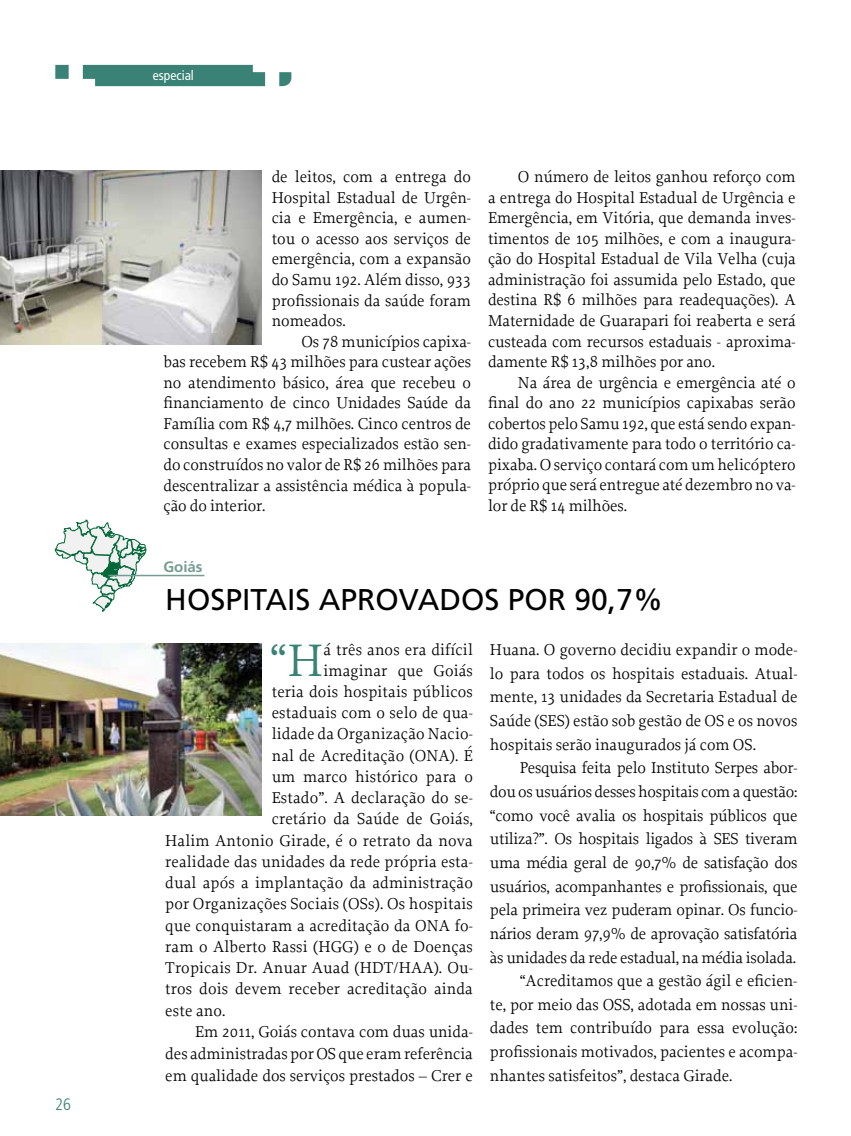
<style>
.page{position:relative;width:851px;height:1136px;background:#fff}
.page>*{position:absolute;margin:0;border:0;box-sizing:border-box;transform-origin:0 0}
.t1{font:47.85px "Proforma";color:#398275}
.t2{font:30px "Frutiger LT Std";color:#000}
.t3{font:16.5px/20.5px "Proforma";color:#000;text-align:justify}
.t4{font:300 condensed 16.5px "Frutiger LT Std";color:#398275}
.t5{font:700 15px "Frutiger LT Std";color:#759d93}
.t6{font:condensed 13.5px "Frutiger LT Std";color:#fff}
.s1{font-family:"Liga Sans LT Std"}
</style>
<div class="page">
<img style="left:0;top:643px;width:261px;height:172px">
<svg style="left:55px;top:520px;width:91px;height:91px"></svg>
<hr style="left:108px;top:574px;width:96px;height:2px;background:#759d93">
<svg style="left:55px;top:65px;width:236px;height:21px"></svg>
<img style="left:0;top:170px;width:261px;height:174px">
<p class="t4" style="left:55px;top:1095px;width:17px">26</p>
<p class="t6" style="left:153px;top:67px;width:42px">especial</p>
<p class="t3" style="left:272px;top:166px;width:201px">de leitos, com a entrega do Hospital Estadual de Urgên&shy;cia e Emergência, e aumen&shy;tou o acesso aos serviços de emergência, com a expansão do Samu <span class="s1">192</span>. Além disso, <span class="s1">933 </span>profissionais da saúde foram nomeados.</p>
<p class="t3" style="left:163px;top:331px;width:309px;text-indent:138px">Os <span class="s1">78</span> municípios capixa&shy;bas recebem R$ <span class="s1">43</span> milhões para custear ações no atendimento básico, área que recebeu o financiamento de cinco Unidades Saúde da Família com R$ <span class="s1">4</span>,<span class="s1">7</span> milhões. Cinco centros de consultas e exames especializados estão sen&shy;do construídos no valor de R$ <span class="s1">26</span> milhões para descentralizar a assistência médica à popula&shy;ção do interior.</p>
<p class="t3" style="left:488px;top:166px;width:309px;text-indent:30px">O número de leitos ganhou reforço com a entrega do Hospital Estadual de Urgência e Emergência, em Vitória, que demanda inves&shy;timentos de <span class="s1">105</span> milhões, e com a inaugura&shy;ção do Hospital Estadual de Vila Velha (cuja administração foi assumida pelo Estado, que destina R$ <span class="s1">6</span> milhões para readequações). A Maternidade de Guarapari foi reaberta e será custeada com recursos estaduais - aproxima&shy;damente R$ <span class="s1">13</span>,<span class="s1">8</span> milhões por ano.</p>
<p class="t3" style="left:488px;top:372px;width:309px;text-indent:30px">Na área de urgência e emergência até o final do ano <span class="s1">22</span> municípios capixabas serão cobertos pelo Samu <span class="s1">192</span>, que está sendo expan&shy;dido gradativamente para todo o território ca&shy;pixaba. O serviço contará com um helicóptero próprio que será entregue até dezembro no va&shy;lor de R$ <span class="s1">14</span> milhões.</p>
<p class="t5" style="left:163px;top:558px;width:41px">Goiás</p>
<h2 class="t2" style="left:165px;top:581px;width:499px">HOSPITAIS APROVADOS POR 90,7%</h2>
<h1 class="t1" style="left:270px;top:630px;width:55px">“H</h1>
<p class="t3" style="left:323px;top:639px;width:151px">á três anos era difícil</p>
<p class="t3" style="left:323px;top:659px;width:151px">imaginar que Goiás</p>
<p class="t3" style="left:272px;top:681px;width:203px">teria dois hospitais públicos</p>
<p class="t3" style="left:272px;top:702px;width:203px">estaduais com o selo de qua-</p>
<p class="t3" style="left:272px;top:723px;width:203px">lidade da Organização Nacio-</p>
<p class="t3" style="left:272px;top:744px;width:203px">nal de Acreditação (ONA). É</p>
<p class="t3" style="left:272px;top:766px;width:203px">um marco histórico para o</p>
<p class="t3" style="left:272px;top:787px;width:203px">Estado”. A declaração do se-</p>
<p class="t3" style="left:272px;top:808px;width:203px">cretário da Saúde de Goiás,</p>
<p class="t3" style="left:165px;top:829px;width:309px">Halim Antonio Girade, é o retrato da nova</p>
<p class="t3" style="left:165px;top:850px;width:309px">realidade das unidades da rede própria esta-</p>
<p class="t3" style="left:165px;top:872px;width:309px">dual após a implantação da administração</p>
<p class="t3" style="left:165px;top:893px;width:309px">por Organizações Sociais (OSs). Os hospitais</p>
<p class="t3" style="left:165px;top:914px;width:309px">que conquistaram a acreditação da ONA fo-</p>
<p class="t3" style="left:165px;top:935px;width:309px">ram o Alberto Rassi (HGG) e o de Doenças</p>
<p class="t3" style="left:165px;top:957px;width:309px">Tropicais Dr. Anuar Auad (HDT/HAA). Ou-</p>
<p class="t3" style="left:165px;top:978px;width:309px">tros dois devem receber acreditação ainda</p>
<p class="t3" style="left:165px;top:999px;width:62px">este ano.</p>
<p class="t3" style="left:195px;top:1021px;width:279px">Em <span class="s1">2011</span>, Goiás contava com duas unida-</p>
<p class="t3" style="left:165px;top:1042px;width:309px">des administradas por OS que eram referência</p>
<p class="t3" style="left:165px;top:1064px;width:309px">em qualidade dos serviços prestados – Crer e</p>
<p class="t3" style="left:490px;top:637px;width:309px;line-height:23.7px">Huana. O governo decidiu expandir o mode&shy;lo para todos os hospitais estaduais. Atual&shy;mente, <span class="s1">13</span> unidades da Secretaria Estadual de Saúde (SES) estão sob gestão de OS e os novos hospitais serão inaugurados já com OS.</p>
<p class="t3" style="left:519px;top:757px;width:279px">Pesquisa feita pelo Instituto Serpes abor-</p>
<p class="t3" style="left:490px;top:781px;width:309px">dou os usuários desses hospitais com a questão:</p>
<p class="t3" style="left:490px;top:804px;width:309px">“como você avalia os hospitais públicos que</p>
<p class="t3" style="left:490px;top:828px;width:309px">utiliza?”. Os hospitais ligados à SES tiveram</p>
<p class="t3" style="left:490px;top:852px;width:309px">uma média geral de <span class="s1">90</span>,<span class="s1">7</span>% de satisfação dos</p>
<p class="t3" style="left:490px;top:875px;width:309px">usuários, acompanhantes e profissionais, que</p>
<p class="t3" style="left:490px;top:899px;width:309px">pela primeira vez puderam opinar. Os funcio-</p>
<p class="t3" style="left:490px;top:922px;width:309px">nários deram <span class="s1">97</span>,<span class="s1">9</span>% de aprovação satisfatória</p>
<p class="t3" style="left:490px;top:946px;width:307px">às unidades da rede estadual, na média isolada.</p>
<p class="t3" style="left:519px;top:970px;width:279px">“Acreditamos que a gestão ágil e eficien-</p>
<p class="t3" style="left:490px;top:993px;width:309px">te, por meio das OSS, adotada em nossas uni-</p>
<p class="t3" style="left:490px;top:1017px;width:309px">dades tem contribuído para essa evolução:</p>
<p class="t3" style="left:490px;top:1041px;width:309px">profissionais motivados, pacientes e acompa-</p>
<p class="t3" style="left:490px;top:1064px;width:244px">nhantes satisfeitos”, destaca Girade.</p>
</div>
